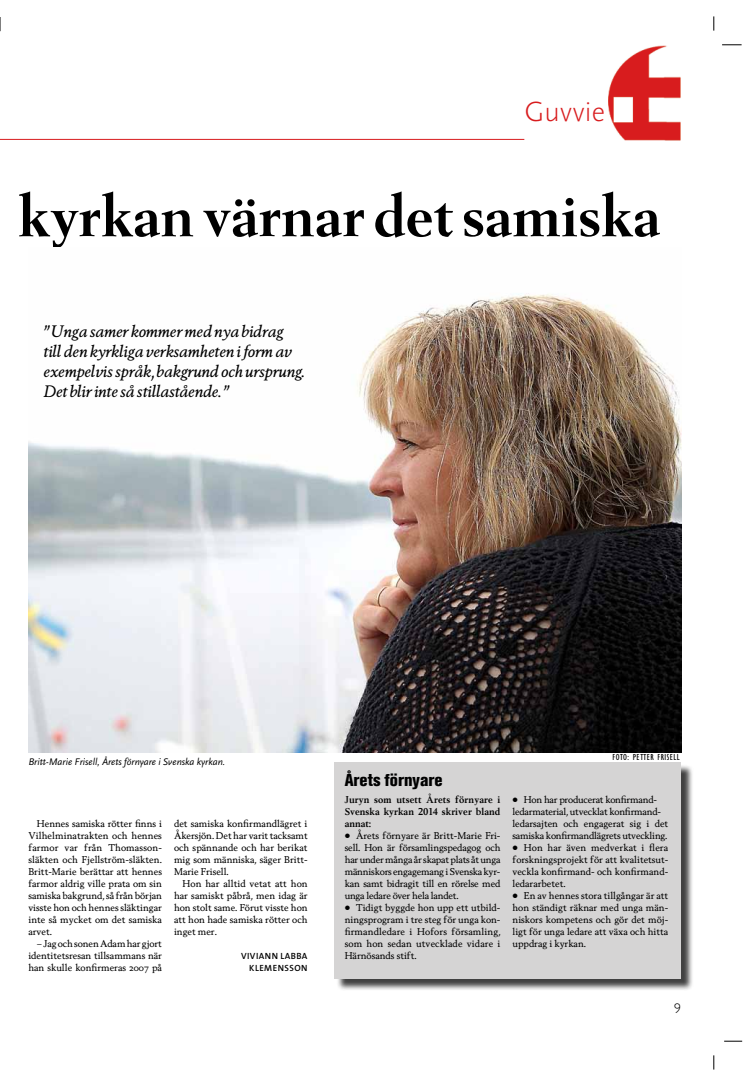
<style>
.page{position:relative;width:752px;height:1089px;background:#fff}
.page>*{position:absolute;margin:0;border:0;box-sizing:border-box;transform-origin:0 0}
.t1{font:700 57px "Berling Nova Display Pro";color:#000}
.t2{font:300 29px "Scala Sans";color:#d81c1e}
.t3{font:800 condensed 17px "Akzidenz Grotesk BE";color:#000}
.t4{font:italic 16px/20px "Berling Nova Text";letter-spacing:-.02em;color:#000}
.t5{font:300 14px "Gill Sans Std";color:#000}
.t6{font:italic 10px "Scala Sans";color:#000}
.t7{font:9.5px/12px "Berling Nova Text Regular Os F";color:#000;text-align:justify}
.t8{font:9.5px/12px "Berling Nova Text Regular Os F";letter-spacing:-.02em;color:#000}
.t9{font:700 9.5px/12px "Berling Nova Text";letter-spacing:.01em;color:#000;text-align:justify}
.t10{font:600 9px/11.6px "The Sans";letter-spacing:.05em;color:#000;text-align:right}
.t11{font:condensed 9px "Gill Sans";letter-spacing:.05em;color:#000}
</style>
<div class="page">
<svg style="left:713px;top:16px;width:1px;height:15px"></svg>
<svg style="left:713px;top:1055px;width:1px;height:14px"></svg>
<svg style="left:724px;top:1040px;width:17px;height:1px"></svg>
<svg style="left:722px;top:45px;width:19px;height:1px"></svg>
<svg style="left:0;top:17px;width:1px;height:14px"></svg>
<hr style="left:0;top:139px;width:524px;height:1px;background:#d81c1e">
<img style="left:28px;top:293px;width:652px;height:459px">
<img style="left:608px;top:45px;width:72px;height:96px">
<div style="left:336px;top:764px;width:357px;height:227px;background:#000;opacity:.75"></div>
<div style="left:334px;top:763px;width:346px;height:215px;background:#d5d4d4"></div>
<h2 class="t2" style="left:524px;top:96px;width:82px">Guvvie</h2>
<h1 class="t1" style="left:18px;top:181px;width:643px">kyrkan värnar det samiska</h1>
<h3 class="t4" style="left:44px;top:321px;width:262px">” Unga samer kommer med nya bidrag till den kyrkliga verksamheten i form av exempelvis språk, bakgrund och ursprung.<br>Det blir inte så stillastående. ”</h3>
<p class="t6" style="left:28px;top:755px;width:198px">Britt-Marie Frisell, Årets förnyare i Svenska kyrkan.</p>
<p class="t7" style="left:28px;top:817px;width:135px;text-indent:9px">Hennes samiska rötter finns i Vilhelminatrakten och hennes farmor var från Thomasson&shy;släkten och Fjellström-släkten.<br>Britt-Marie berättar att hennes farmor aldrig ville prata om sin samiska bakgrund, så från början visste hon och hennes släktingar inte så mycket om det samiska arvet.</p>
<p class="t7" style="left:28px;top:937px;width:135px;text-indent:9px">– Jag och sonen Adam har gjort identitetsresan tillsammans när han skulle konfirmeras 2007 på</p>
<p class="t7" style="left:174px;top:817px;width:135px">det samiska konfirmandlägret i Åkersjön. Det har varit tacksamt och spännande och har berikat mig som människa, säger Britt-Marie Frisell.</p>
<p class="t7" style="left:174px;top:877px;width:135px;text-indent:9px">Hon har alltid vetat att hon har samiskt påbrå, men idag är hon stolt same. Förut visste hon att hon hade samiska rötter och inget mer.</p>
<p class="t10" style="left:241px;top:949px;width:68px">VIVIANN LABBA<br>KLEMENSSON</p>
<h3 class="t3" style="left:344px;top:770px;width:99px">Årets förnyare</h3>
<p class="t9" style="left:344px;top:793px;width:157px">Juryn som utsett Årets förnyare i Svenska kyrkan 2014 skriver bland annat:</p>
<p class="t7" style="left:344px;top:829px;width:157px">• Årets förnyare är Britt-Marie Fri&shy;sell. Hon är församlingspedagog och har under många år skapat plats åt unga människors engagemang i Svenska kyr&shy;kan samt bidragit till en rörelse med unga ledare över hela landet.</p>
<p class="t7" style="left:344px;top:901px;width:157px">• Tidigt byggde hon upp ett utbild&shy;ningsprogram i tre steg för unga kon&shy;firmandledare i Hofors församling, som hon sedan utvecklade vidare i Härnösands stift.</p>
<p class="t11" style="left:612px;top:752px;width:69px">FOTO: PETTER FRISELL</p>
<p class="t8" style="left:512px;top:793px;width:157px">• Hon har producerat konfirmand&shy;ledarmaterial, utvecklat konfirmand&shy;ledarsajten och engagerat sig i det samiska konfirmandlägrets utveckling.</p>
<p class="t7" style="left:512px;top:841px;width:157px">• Hon har även medverkat i flera forskningsprojekt för att kvalitetsut&shy;veckla konfirmand- och konfirmand&shy;ledararbetet.</p>
<p class="t7" style="left:512px;top:889px;width:157px">• En av hennes stora tillgångar är att hon ständigt räknar med unga män&shy;niskors kompetens och gör det möj&shy;ligt för unga ledare att växa och hitta uppdrag i kyrkan.</p>
<h3 class="t5" style="left:673px;top:1000px;width:8px">9</h3>
</div>
